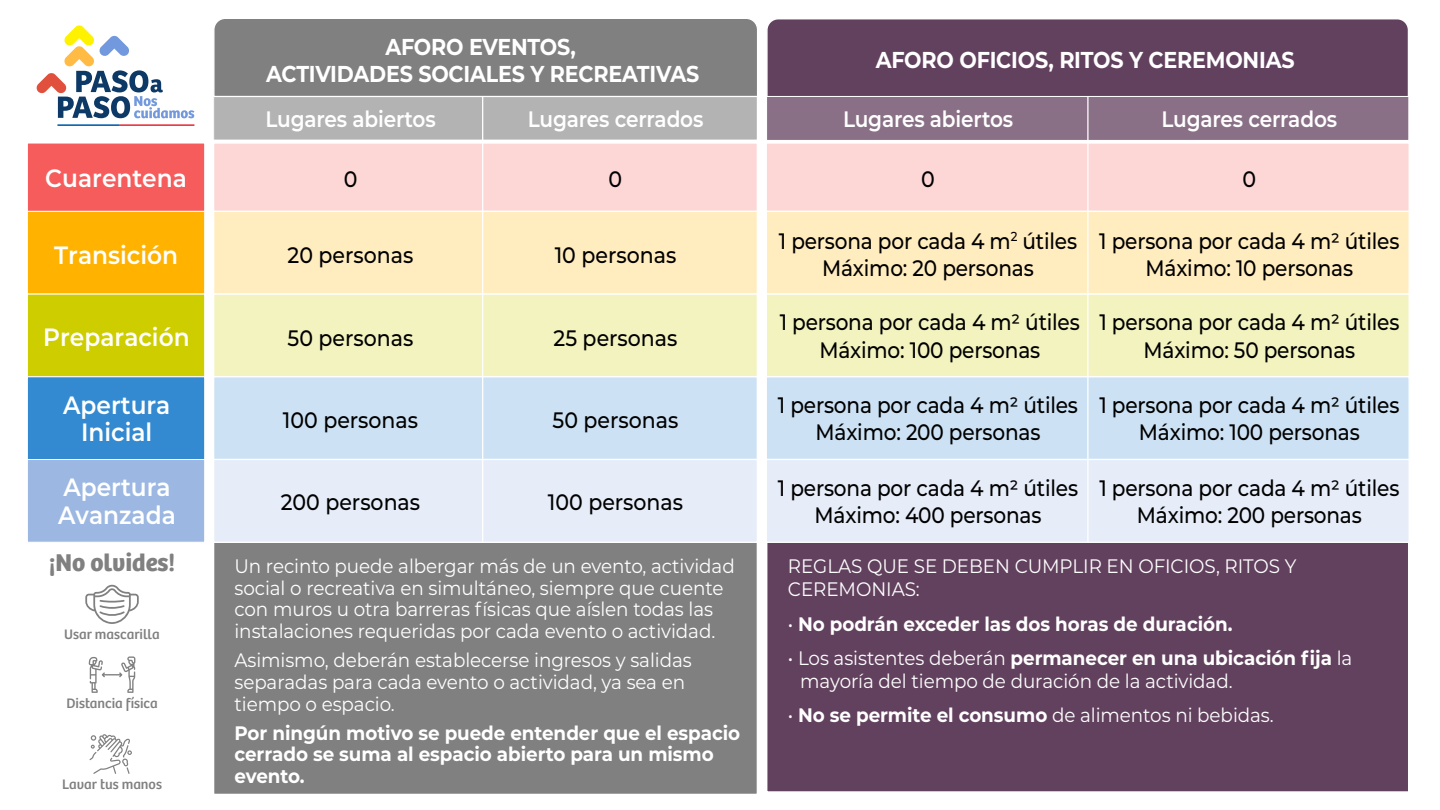
<style>
.page{position:relative;width:1440px;height:810px;background:#fff}
.page>*{position:absolute;margin:0;border:0;box-sizing:border-box;transform-origin:0 0}
.t1{font:700 25.2px "Bree";color:#808080}
.t2{font:600 25.05px/27.1px "Montserrat";color:#fff;text-align:center;scale:.93 1}
.t3{font:700 22.95px/27.1px "Montserrat";letter-spacing:-.01em;color:#fff;text-align:center;scale:.9 1}
.t4{font:500 22.35px/27.1px "Montserrat";letter-spacing:-.01em;color:#000;text-align:center;scale:.9 1}
.t5{font:500 22.35px "Montserrat";letter-spacing:-.01em;color:#000;scale:.92 1}
.t6{font:600 22.35px "Montserrat";letter-spacing:-.01em;color:#fff;scale:.9 1}
.t7{font:19.5px/21.8px "Montserrat";letter-spacing:-.005em;color:#fff;scale:.94 1}
.t8{font:700 19.5px/21.8px "Montserrat";letter-spacing:-.005em;color:#fff;scale:.94 1}
.t9{font:14.25px "Bree";color:#808080}
.s1{font-weight:400}
.s2{font-weight:700}
</style>
<div class="page">
<div style="left:767px;top:19px;width:641px;height:77px;background:#62415e"></div>
<div style="left:27px;top:143px;width:178px;height:69px;background:#f75c5c;border:1px solid #fff"></div>
<div style="left:27px;top:211px;width:178px;height:84px;background:#ffb200;border:1px solid #fff"></div>
<div style="left:27px;top:294px;width:178px;height:83px;background:#cdcd00;border:1px solid #fff"></div>
<div style="left:27px;top:376px;width:178px;height:84px;background:#338ad1;border:1px solid #fff"></div>
<div style="left:27px;top:459px;width:178px;height:84px;background:#9cb8e2;border:1px solid #fff"></div>
<div style="left:213px;top:142px;width:545px;height:70px;background:#fdd6d6;border:1px solid #fff"></div>
<div style="left:214px;top:96px;width:543px;height:44px;background:#b3b3b3"></div>
<div style="left:213px;top:96px;width:545px;height:45px;border:1px solid #fff"></div>
<div style="left:213px;top:19px;width:545px;height:79px;background:#808080"></div>
<div style="left:767px;top:96px;width:642px;height:44px;background:#897086"></div>
<div style="left:766px;top:96px;width:643px;height:45px;border:1px solid #fff"></div>
<div style="left:766px;top:541px;width:644px;height:252px;background:#62415e;border:2px solid #fff"></div>
<div style="left:213px;top:542px;width:545px;height:253px;background:#808080;border:1px solid #fff"></div>
<div style="left:213px;top:211px;width:545px;height:84px;background:#ffecbf;border:1px solid #fff"></div>
<div style="left:213px;top:293px;width:545px;height:84px;background:#f3f3bf;border:1px solid #fff"></div>
<div style="left:213px;top:376px;width:545px;height:84px;background:#cce2f4;border:1px solid #fff"></div>
<div style="left:213px;top:459px;width:545px;height:84px;background:#e6edf8;border:1px solid #fff"></div>
<div style="left:766px;top:142px;width:644px;height:70px;background:#fdd6d6;border:1px solid #fff"></div>
<div style="left:766px;top:211px;width:644px;height:84px;background:#ffecbf;border:1px solid #fff"></div>
<div style="left:766px;top:293px;width:644px;height:84px;background:#f3f3bf;border:1px solid #fff"></div>
<div style="left:766px;top:376px;width:644px;height:84px;background:#cce2f4;border:1px solid #fff"></div>
<div style="left:766px;top:459px;width:644px;height:84px;background:#e6edf8;border:1px solid #fff"></div>
<hr style="left:482px;top:97px;width:1px;height:445px;background:#fff">
<hr style="left:1087px;top:97px;width:2px;height:445px;background:#fff">
<svg style="left:57px;top:124px;width:137px;height:2px"></svg>
<svg style="left:36px;top:25px;width:158px;height:93px"></svg>
<svg style="left:89px;top:656px;width:46px;height:37px"></svg>
<svg style="left:85px;top:585px;width:54px;height:39px"></svg>
<svg style="left:89px;top:734px;width:43px;height:40px"></svg>
<p class="t2" style="left:45px;top:163px;width:154px">Cuarentena</p>
<p class="t2" style="left:54px;top:241px;width:135px">Transición</p>
<p class="t2" style="left:43px;top:322px;width:159px">Preparación</p>
<p class="t2" style="left:63px;top:391px;width:117px">Apertura<br>Inicial</p>
<p class="t2" style="left:58px;top:473px;width:128px;text-align:left">Apertura<br>Avanzada</p>
<p class="t1" style="left:49px;top:548px;width:128px">¡No olvides!</p>
<p class="t9" style="left:64px;top:626px;width:97px">Usar mascarilla</p>
<p class="t9" style="left:66px;top:695px;width:93px">Distancia física</p>
<p class="t9" style="left:62px;top:776px;width:101px">Lavar tus manos</p>
<p class="t3" style="left:266px;top:32px;width:483px">AFORO EVENTOS,<br>ACTIVIDADES SOCIALES Y RECREATIVAS</p>
<p class="t6" style="left:266px;top:103px;width:191px">Lugares abiertos</p>
<p class="t6" style="left:528px;top:103px;width:197px">Lugares cerrados</p>
<p class="t5" style="left:344px;top:163px;width:16px">0</p>
<p class="t5" style="left:609px;top:163px;width:16px">0</p>
<p class="t5" style="left:288px;top:239px;width:138px">20 personas</p>
<p class="t5" style="left:555px;top:239px;width:134px">10 personas</p>
<p class="t5" style="left:288px;top:322px;width:138px">50 personas</p>
<p class="t5" style="left:554px;top:322px;width:136px">25 personas</p>
<p class="t5" style="left:283px;top:404px;width:149px">100 personas</p>
<p class="t5" style="left:553px;top:404px;width:138px">50 personas</p>
<p class="t5" style="left:281px;top:486px;width:153px">200 personas</p>
<p class="t5" style="left:548px;top:486px;width:149px">100 personas</p>
<p class="t7" style="left:234px;top:555px;width:534px">Un recinto puede albergar más de un evento, actividad social o recreativa en simultáneo, siempre que cuente con muros u otra barreras físicas que aíslen todas las instalaciones requeridas por cada evento o actividad.</p>
<p class="t7" style="left:234px;top:649px;width:488px">Asimismo, deberán establecerse ingresos y salidas separadas para cada evento o actividad, ya sea en tiempo o espacio.</p>
<p class="t8" style="left:234px;top:721px;width:540px">Por ningún motivo se puede entender que el espacio cerrado se suma al espacio abierto para un mismo evento.</p>
<p class="t3" style="left:876px;top:45px;width:467px">AFORO OFICIOS, RITOS Y CEREMONIAS</p>
<p class="t6" style="left:843px;top:103px;width:191px">Lugares abiertos</p>
<p class="t6" style="left:1161px;top:103px;width:197px">Lugares cerrados</p>
<p class="t5" style="left:921px;top:163px;width:16px">0</p>
<p class="t5" style="left:1243px;top:163px;width:16px">0</p>
<p class="t4" style="left:779px;top:226px;width:333px">1 persona por cada 4 m<sup>2</sup> útiles<br>Máximo: 20 personas</p>
<p class="t4" style="left:780px;top:308px;width:335px">1 persona por cada 4 m2 útiles<br>Máximo: 100 personas</p>
<p class="t4" style="left:778px;top:390px;width:335px">1 persona por cada 4 m2 útiles<br>Máximo: 200 personas</p>
<p class="t4" style="left:778px;top:473px;width:335px">1 persona por cada 4 m2 útiles<br>Máximo: 400 personas</p>
<p class="t4" style="left:1099px;top:226px;width:335px">1 persona por cada 4 m2 útiles<br>Máximo: 10 personas</p>
<p class="t4" style="left:1099px;top:308px;width:335px">1 persona por cada 4 m2 útiles<br>Máximo: 50 personas</p>
<p class="t4" style="left:1099px;top:390px;width:335px">1 persona por cada 4 m2 útiles<br>Máximo: 100 personas</p>
<p class="t4" style="left:1099px;top:473px;width:335px">1 persona por cada 4 m2 útiles<br>Máximo: 200 personas</p>
<p class="t7" style="left:788px;top:554px;width:542px;line-height:23px">REGLAS QUE SE DEBEN CUMPLIR EN OFICIOS, RITOS Y<br>CEREMONIAS:</p>
<p class="t8" style="left:788px;top:612px;width:474px"><span class="s1">•</span> No podrán exceder las dos horas de duración.</p>
<p class="t7" style="left:800px;top:646px;width:589px;line-height:23px;text-indent:-12px">• Los asistentes deberán <span class="s2">permanecer en una ubicación fija</span> la mayoría del tiempo de duración de la actividad.</p>
<p class="t7" style="left:788px;top:704px;width:518px">• <span class="s2">No se permite el consumo</span> de alimentos ni bebidas.</p>
</div>
